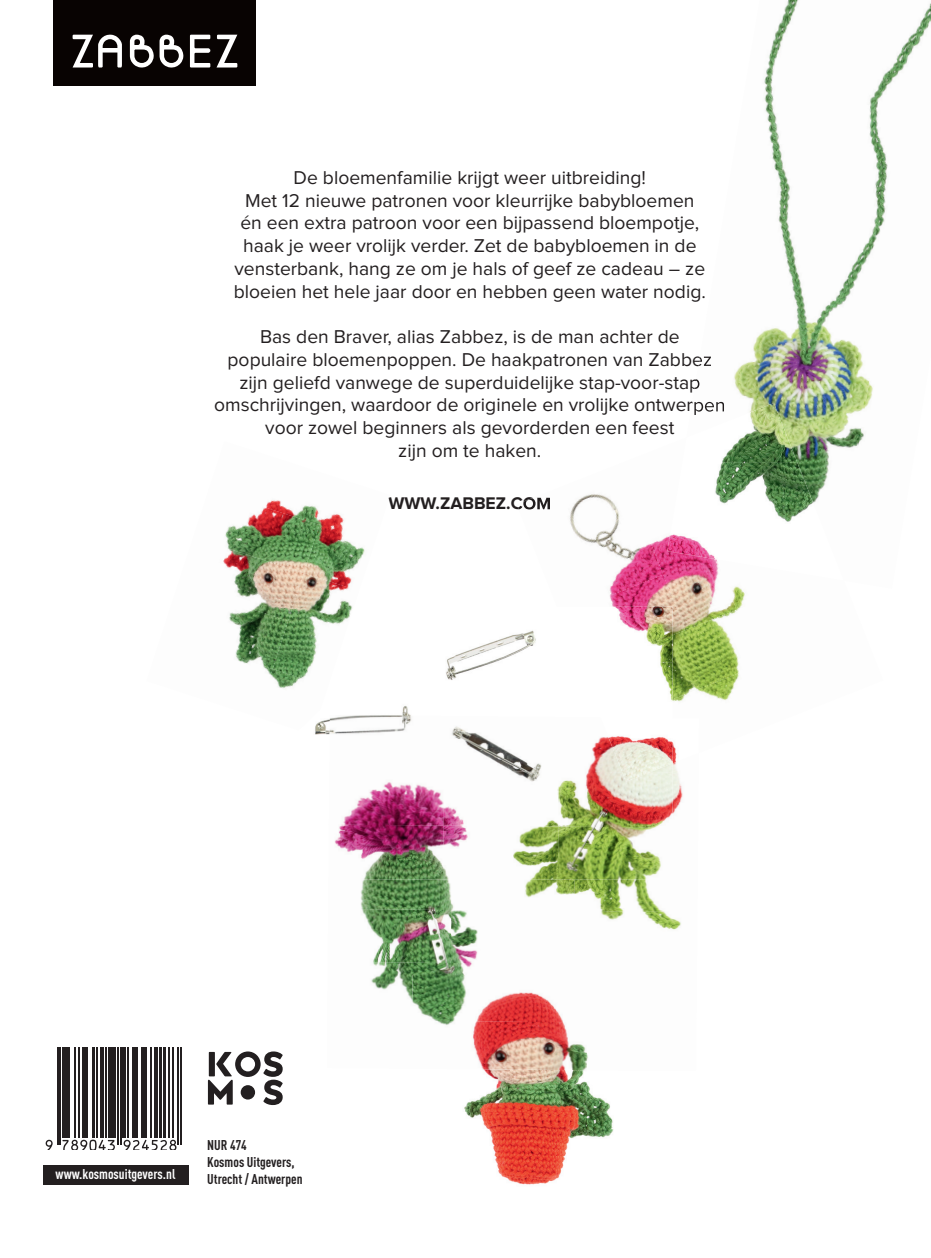
<style>
.page{position:relative;width:931px;height:1258px;background:#fff}
.page>*{position:absolute;margin:0;border:0;box-sizing:border-box;transform-origin:0 0}
.t1{font:19.25px/22.8px "Proxima Nova";color:#231f20;text-align:center}
.t2{font:700 17.5px "Proxima Nova";color:#231f20}
.t3{font:700 condensed 14px/16.8px "DIN Pro";color:#231f20}
.t4{font:700 condensed 14px "DIN Pro";color:#fff}
</style>
<div class="page">
<img style="left:549px;top:494px;width:70px;height:25px">
<img style="left:570px;top:519px;width:71px;height:55px">
<img style="left:641px;top:536px;width:75px;height:74px">
<img style="left:609px;top:574px;width:76px;height:36px">
<img style="left:716px;top:571px;width:20px;height:39px">
<img style="left:672px;top:610px;width:64px;height:55px">
<img style="left:736px;top:586px;width:9px;height:79px">
<img style="left:672px;top:665px;width:67px;height:37px">
<img style="left:517px;top:497px;width:32px;height:13px">
<img style="left:672px;top:763px;width:11px;height:51px">
<img style="left:360px;top:879px;width:213px;height:30px">
<img style="left:573px;top:879px;width:108px;height:51px">
<img style="left:361px;top:909px;width:213px;height:54px">
<img style="left:361px;top:962px;width:89px;height:39px">
<img style="left:450px;top:963px;width:22px;height:12px">
<img style="left:672px;top:742px;width:5px;height:21px">
<img style="left:764px;top:0;width:35px;height:137px">
<img style="left:869px;top:4px;width:61px;height:133px">
<img style="left:769px;top:137px;width:119px;height:177px">
<img style="left:734px;top:314px;width:139px;height:148px">
<img style="left:698px;top:356px;width:13px;height:11px">
<img style="left:694px;top:379px;width:6px;height:10px">
<img style="left:692px;top:401px;width:32px;height:2px">
<img style="left:667px;top:534px;width:52px;height:37px">
<img style="left:784px;top:462px;width:45px;height:60px">
<img style="left:715px;top:462px;width:69px;height:57px">
<img style="left:692px;top:403px;width:92px;height:59px">
<img style="left:784px;top:431px;width:13px;height:31px">
<img style="left:402px;top:630px;width:134px;height:85px">
<img style="left:660px;top:662px;width:12px;height:39px">
<img style="left:609px;top:607px;width:63px;height:55px">
<img style="left:329px;top:715px;width:213px;height:54px">
<img style="left:588px;top:738px;width:12px;height:33px">
<img style="left:343px;top:769px;width:214px;height:55px">
<img style="left:557px;top:771px;width:115px;height:108px">
<img style="left:334px;top:824px;width:224px;height:55px">
<img style="left:600px;top:736px;width:72px;height:46px">
<img style="left:319px;top:498px;width:71px;height:75px">
<img style="left:225px;top:500px;width:94px;height:73px">
<img style="left:223px;top:537px;width:81px;height:48px">
<img style="left:272px;top:573px;width:81px;height:96px">
<img style="left:229px;top:585px;width:59px;height:84px">
<img style="left:229px;top:633px;width:43px;height:36px">
<img style="left:266px;top:669px;width:62px;height:61px">
<img style="left:298px;top:709px;width:22px;height:26px">
<img style="left:464px;top:1070px;width:122px;height:115px">
<img style="left:586px;top:1054px;width:28px;height:84px">
<img style="left:412px;top:975px;width:175px;height:95px">
<div style="left:54px;top:19px;width:202px;height:66px;background:#080302"></div>
<svg style="left:73px;top:34px;width:49px;height:34px"></svg>
<svg style="left:130px;top:35px;width:53px;height:33px"></svg>
<svg style="left:190px;top:35px;width:20px;height:32px"></svg>
<svg style="left:216px;top:35px;width:21px;height:32px"></svg>
<div style="left:54px;top:0;width:202px;height:19px;background:#080302"></div>
<svg style="left:208px;top:1051px;width:74px;height:54px"></svg>
<div style="left:240px;top:1085px;width:15px;height:14px;background:#231f20;border-radius:50%"></div>
<div style="left:43px;top:1165px;width:145px;height:20px;background:#231f20"></div>
<svg style="left:46px;top:1140px;width:7px;height:9px"></svg>
<hr style="left:57px;top:1047px;width:1px;height:97px;background:#231f20">
<hr style="left:60px;top:1047px;width:1px;height:97px;background:#231f20">
<hr style="left:62px;top:1047px;width:4px;height:91px;background:#231f20">
<hr style="left:67px;top:1047px;width:3px;height:91px;background:#231f20">
<hr style="left:74px;top:1047px;width:1px;height:91px;background:#231f20">
<hr style="left:78px;top:1047px;width:1px;height:91px;background:#231f20">
<hr style="left:82px;top:1047px;width:1px;height:91px;background:#231f20">
<hr style="left:84px;top:1047px;width:4px;height:91px;background:#231f20">
<hr style="left:92px;top:1047px;width:3px;height:91px;background:#231f20">
<hr style="left:96px;top:1047px;width:2px;height:91px;background:#231f20">
<hr style="left:100px;top:1047px;width:4px;height:91px;background:#231f20">
<hr style="left:105px;top:1047px;width:2px;height:91px;background:#231f20">
<svg style="left:62px;top:1139px;width:53px;height:10px"></svg>
<div style="left:108px;top:1047px;width:5px;height:91px;background:#231f20"></div>
<hr style="left:115px;top:1047px;width:1px;height:91px;background:#231f20">
<hr style="left:117px;top:1047px;width:1px;height:97px;background:#231f20">
<hr style="left:120px;top:1047px;width:1px;height:97px;background:#231f20">
<hr style="left:122px;top:1047px;width:4px;height:91px;background:#231f20">
<hr style="left:128px;top:1047px;width:1px;height:91px;background:#231f20">
<hr style="left:132px;top:1047px;width:2px;height:91px;background:#231f20">
<hr style="left:135px;top:1047px;width:3px;height:91px;background:#231f20">
<hr style="left:141px;top:1047px;width:1px;height:91px;background:#231f20">
<hr style="left:143px;top:1047px;width:4px;height:91px;background:#231f20">
<hr style="left:150px;top:1047px;width:1px;height:91px;background:#231f20">
<hr style="left:154px;top:1047px;width:4px;height:91px;background:#231f20">
<hr style="left:159px;top:1047px;width:3px;height:91px;background:#231f20">
<hr style="left:163px;top:1047px;width:3px;height:91px;background:#231f20">
<svg style="left:123px;top:1139px;width:53px;height:10px"></svg>
<hr style="left:168px;top:1047px;width:1px;height:91px;background:#231f20">
<hr style="left:172px;top:1047px;width:1px;height:91px;background:#231f20">
<hr style="left:177px;top:1047px;width:2px;height:97px;background:#231f20">
<hr style="left:180px;top:1047px;width:1px;height:97px;background:#231f20">
<p class="t1" style="left:234px;top:167px;width:473px">De bloemenfamilie krijgt weer uitbreiding!<br>Met 12 nieuwe patronen voor kleurrijke babybloemen én een extra patroon voor een bijpassend bloempotje, haak je weer vrolijk verder. Zet de babybloemen in de vensterbank, hang ze om je hals of geef ze cadeau – ze bloeien het hele jaar door en hebben geen water nodig.</p>
<p class="t1" style="left:214px;top:326px;width:512px">Bas den Braver, alias Zabbez, is de man achter de<br>populaire bloemenpoppen. De haakpatronen van Zabbez zijn geliefd vanwege de superduidelijke stap-voor-stap omschrijvingen, waardoor de originele en vrolijke ontwerpen voor zowel beginners als gevorderden een feest<br>zijn om te haken.</p>
<p class="t2" style="left:388px;top:496px;width:164px">WWW.ZABBEZ.COM</p>
<p class="t4" style="left:56px;top:1163px;width:121px">www.kosmosuitgevers.nl</p>
<p class="t3" style="left:207px;top:1135px;width:97px">NUR 474<br>Kosmos Uitgevers,<br>Utrecht / Antwerpen</p>
</div>
